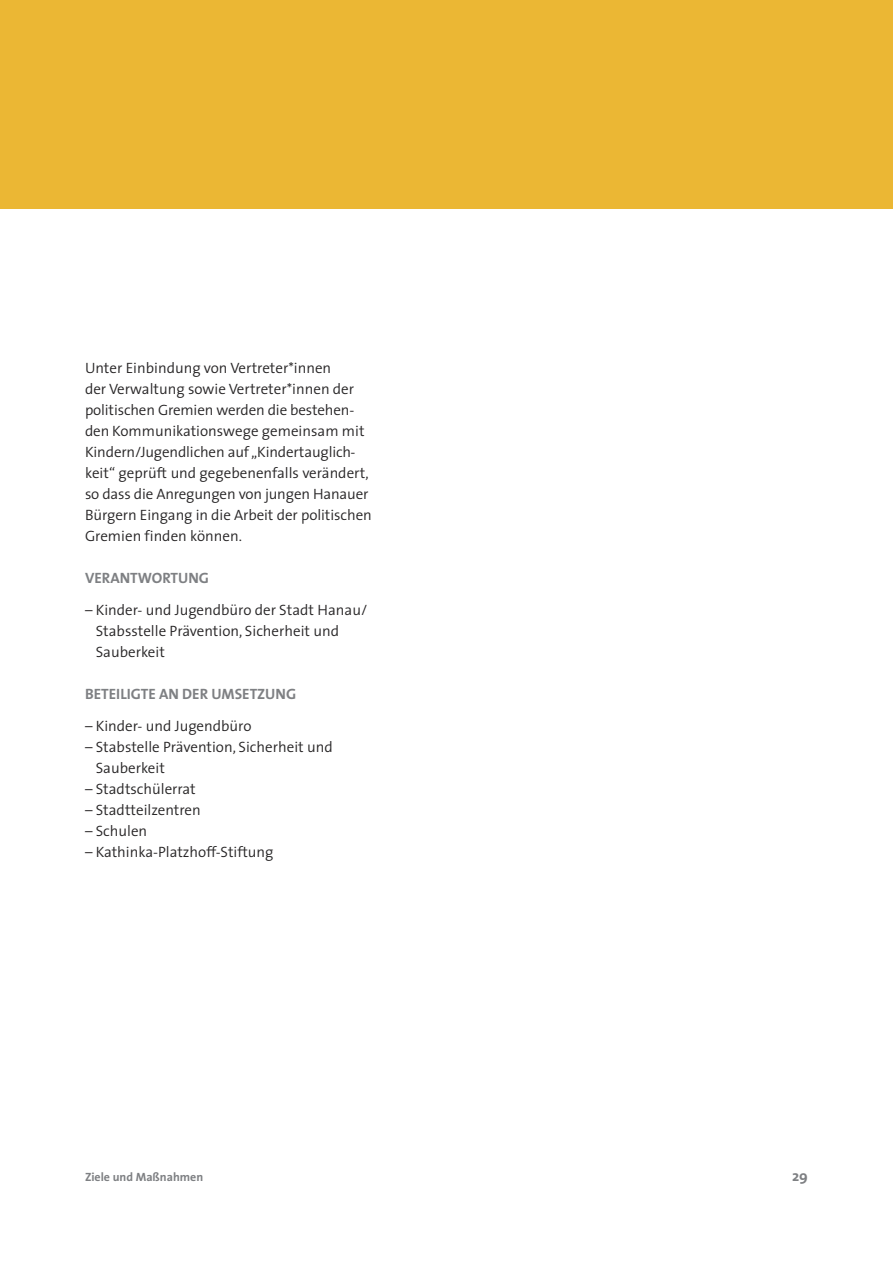
<style>
.page{position:relative;width:893px;height:1263px;background:#fff}
.page>*{position:absolute;margin:0;border:0;box-sizing:border-box;transform-origin:0 0}
.t1{font:300 15px/21px "The Sans";color:#272526}
.t2{font:700 15px "The Sans";color:#7e8083}
.t3{font:700 12px "The Sans";color:#7e8083}
</style>
<div class="page">
<div style="left:0;top:0;width:893px;height:208px;background:#ebb734"></div>
<p class="t1" style="left:85px;top:360px;width:288px">Unter Einbindung von Vertreter*innen<br>der Verwaltung sowie Vertreter*innen der politischen Gremien werden die bestehen&shy;den Kommunikationswege gemeinsam mit Kindern/Jugendlichen auf „Kindertauglich&shy;keit“ geprüft und gegebenenfalls verändert, so dass die Anregungen von jungen Hanauer Bürgern Eingang in die Arbeit der politischen Gremien finden können.</p>
<p class="t2" style="left:85px;top:572px;width:126px">VERANTWORTUNG</p>
<p class="t1" style="left:96px;top:601px;width:273px;text-indent:-11px">– Kinder- und Jugendbüro der Stadt Hanau/<br>Stabsstelle Prävention, Sicherheit und<br>Sauberkeit</p>
<p class="t2" style="left:85px;top:688px;width:213px">BETEILIGTE AN DER UMSETZUNG</p>
<p class="t1" style="left:85px;top:717px;width:168px">– Kinder- und Jugendbüro</p>
<p class="t1" style="left:96px;top:738px;width:239px;text-indent:-11px">– Stabstelle Prävention, Sicherheit und<br>Sauberkeit</p>
<p class="t1" style="left:85px;top:780px;width:112px">– Stadtschülerrat</p>
<p class="t1" style="left:85px;top:801px;width:117px">– Stadtteilzentren</p>
<p class="t1" style="left:85px;top:822px;width:64px">– Schulen</p>
<p class="t1" style="left:85px;top:843px;width:190px">– Kathinka-Platzhoff-Stiftung</p>
<p class="t3" style="left:85px;top:1172px;width:120px">Ziele und Maßnahmen</p>
<p class="t2" style="left:792px;top:1170px;width:17px">29</p>
</div>
